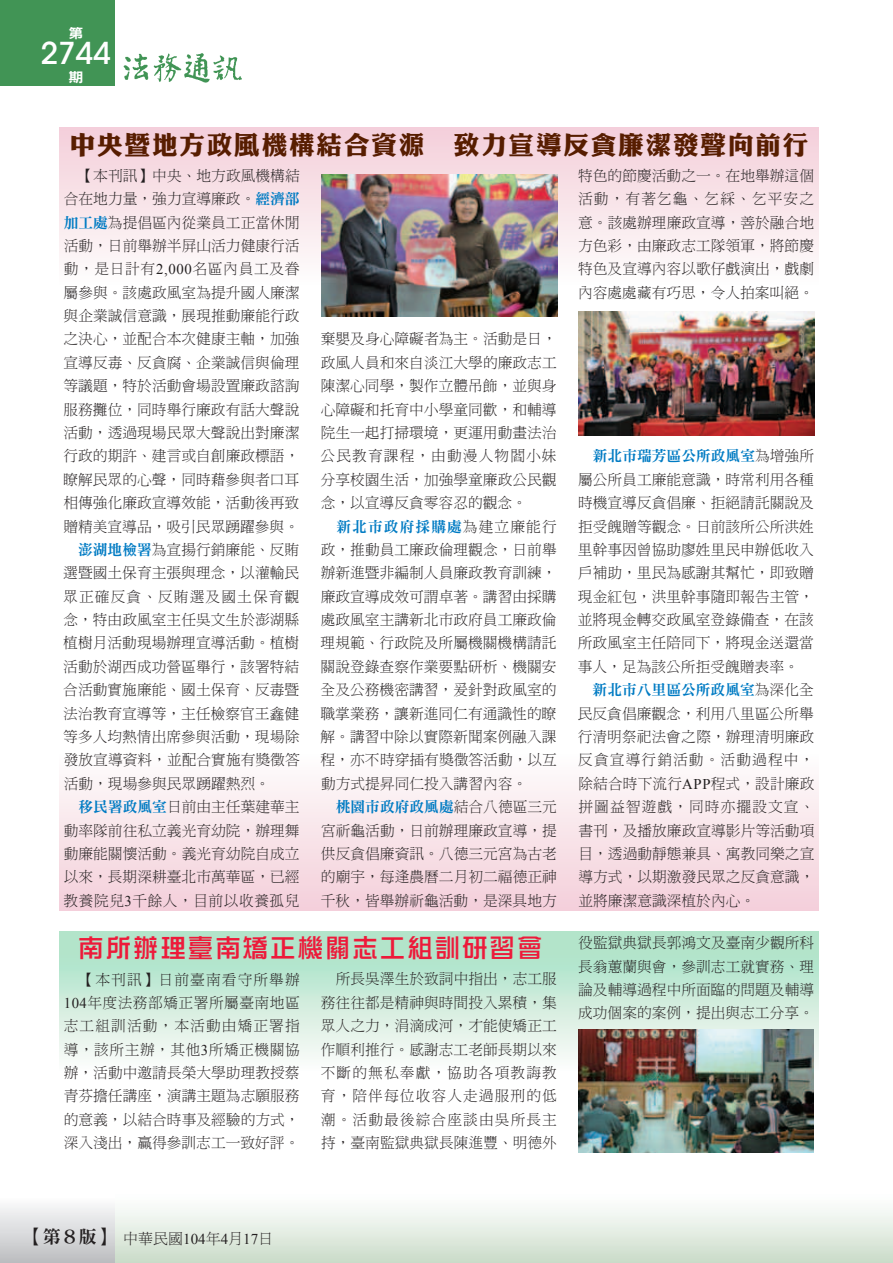
<style>
.page{position:relative;width:893px;height:1263px;background:#fff}
.page>*{position:absolute;margin:0;border:0;box-sizing:border-box;transform-origin:0 0}
.t1{font:500 30px "ITC Avant Garde Std";color:#fff}
.t2{font:25.5px "DF Li King Hei Std W8";letter-spacing:.075em;color:#571d00}
.t3{font:25.5px "DF Zong Yi Std W5";letter-spacing:.075em;color:#ed1a3a}
.t4{font:18px "DF Ming Std W9";color:#231f20}
.t5{font:15px "DF Ming Std W3";color:#231f20}
.t6{font:14.85px/23.4px "DF Ming Std W3";color:#231f20;text-align:justify}
.t7{font:14.85px "DF Ming Std W9";color:#007bc3}
.t8{font:14.85px "DF Ming Std W3";letter-spacing:.045em;color:#231f20}
.t9{font:14.85px "DF Ming Std W3";letter-spacing:.035em;color:#231f20}
.t10{font:14.85px "DF Ming Std W3";letter-spacing:.075em;color:#231f20}
.t11{font:14.85px "DF Ming Std W9";letter-spacing:.075em;color:#007bc3}
.t12{font:13.5px "DF Hei Std W9";color:#fff;scale:1.11 1}
.s1{font-family:"DF Ming Std W9";color:#007bc3}
.s2{font-family:"Times New Roman"}
.s3{font-family:"DF Ming Std W3";color:#231f20}
</style>
<div class="page">
<div style="left:0;top:1191px;width:893px;height:72px;background:linear-gradient(to bottom,#fff,#ccddca)"></div>
<div style="left:0;top:0;width:115px;height:85px;background:#419455"></div>
<img style="left:123px;top:53px;width:26px;height:27px">
<img style="left:153px;top:53px;width:28px;height:29px">
<img style="left:213px;top:55px;width:29px;height:25px">
<img style="left:181px;top:53px;width:29px;height:30px">
<div style="left:0;top:1191px;width:115px;height:72px;background:linear-gradient(to bottom,#fff,#bdbec1)"></div>
<div style="left:60px;top:931px;width:759px;height:158px;background:linear-gradient(to bottom,#a6dfc2,#fff)"></div>
<div style="left:60px;top:128px;width:759px;height:157px;background:linear-gradient(to bottom,#f4ced9,#fefdfc)"></div>
<div style="left:60px;top:753px;width:759px;height:157px;background:linear-gradient(to bottom,#fefdfd,#f4cfda)"></div>
<img style="left:578px;top:1029px;width:235px;height:123px">
<img style="left:321px;top:174px;width:236px;height:143px">
<img style="left:578px;top:311px;width:236px;height:125px">
<p class="t12" style="left:68px;top:26px;width:15px">第</p>
<h1 class="t1" style="left:40px;top:35px;width:72px">2744</h1>
<p class="t12" style="left:68px;top:69px;width:15px">期</p>
<h2 class="t2" style="left:70px;top:131px;width:740px">中央暨地方政風機構結合資源　致力宣導反貪廉潔發聲向前行</h2>
<p class="t6" style="left:79px;top:163px;width:223px">【本刊訊】中央、地方政風機構結</p>
<p class="t6" style="left:64px;top:187px;width:237px">合在地力量，強力宣導廉政。<span class="s1">經濟部</span></p>
<p class="t6" style="left:64px;top:210px;width:237px"><span class="s1">加工處</span>為提倡區內從業員工正當休閒</p>
<p class="t6" style="left:64px;top:234px;width:237px">活動，日前舉辦半屏山活力健康行活</p>
<p class="t8" style="left:64px;top:261px;width:237px">動，是日計有<span class="s2">2,000</span>名區內員工及眷</p>
<p class="t6" style="left:64px;top:280px;width:237px">屬參與。該處政風室為提升國人廉潔</p>
<p class="t6" style="left:64px;top:304px;width:237px">與企業誠信意識，展現推動廉能行政</p>
<p class="t6" style="left:64px;top:327px;width:237px">之決心，並配合本次健康主軸，加強</p>
<p class="t6" style="left:64px;top:351px;width:237px">宣導反毒、反貪腐、企業誠信與倫理</p>
<p class="t6" style="left:64px;top:374px;width:237px">等議題，特於活動會場設置廉政諮詢</p>
<p class="t6" style="left:63px;top:397px;width:237px">服務攤位，同時舉行廉政有話大聲說</p>
<p class="t6" style="left:63px;top:421px;width:237px">活動，透過現場民眾大聲說出對廉潔</p>
<p class="t6" style="left:63px;top:444px;width:237px">行政的期許、建言或自創廉政標語，</p>
<p class="t6" style="left:63px;top:467px;width:237px">瞭解民眾的心聲，同時藉參與者口耳</p>
<p class="t6" style="left:63px;top:491px;width:237px">相傳強化廉政宣導效能，活動後再致</p>
<p class="t6" style="left:63px;top:514px;width:237px">贈精美宣導品，吸引民眾踴躍參與。</p>
<p class="t6" style="left:78px;top:538px;width:223px"><span class="s1">澎湖地檢署</span>為宣揚行銷廉能、反賄</p>
<p class="t6" style="left:63px;top:561px;width:237px">選暨國土保育主張與理念，以灌輸民</p>
<p class="t10" style="left:63px;top:588px;width:238px">眾正確反貪、反賄選及國土保育觀</p>
<p class="t6" style="left:63px;top:608px;width:237px">念，特由政風室主任吳文生於澎湖縣</p>
<p class="t6" style="left:63px;top:631px;width:237px">植樹月活動現場辦理宣導活動。植樹</p>
<p class="t6" style="left:63px;top:654px;width:237px">活動於湖西成功營區舉行，該署特結</p>
<p class="t6" style="left:63px;top:678px;width:237px">合活動實施廉能、國土保育、反毒暨</p>
<p class="t6" style="left:63px;top:701px;width:237px">法治教育宣導等，主任檢察官王鑫健</p>
<p class="t6" style="left:63px;top:725px;width:238px">等多人均熱情出席參與活動，現場除</p>
<p class="t6" style="left:64px;top:748px;width:237px">發放宣導資料，並配合實施有獎徵答</p>
<p class="t6" style="left:64px;top:772px;width:208px">活動，現場參與民眾踴躍熱烈。</p>
<p class="t6" style="left:78px;top:795px;width:223px"><span class="s1">移民署政風室</span>日前由主任葉建華主</p>
<p class="t6" style="left:64px;top:818px;width:237px">動率隊前往私立義光育幼院，辦理舞</p>
<p class="t6" style="left:64px;top:842px;width:237px">動廉能關懷活動。義光育幼院自成立</p>
<p class="t6" style="left:64px;top:865px;width:237px">以來，長期深耕臺北市萬華區，已經</p>
<p class="t9" style="left:64px;top:892px;width:237px">教養院兒<span class="s2">3</span>千餘人，目前以收養孤兒</p>
<p class="t6" style="left:578px;top:163px;width:238px">特色的節慶活動之一。在地舉辦這個活動，有著乞龜、乞綵、乞平安之意。該處辦理廉政宣導，善於融合地方色彩，由廉政志工隊領軍，將節慶特色及宣導內容以歌仔戲演出，戲劇內容處處藏有巧思，令人拍案叫絕。</p>
<p class="t6" style="left:321px;top:327px;width:238px">棄嬰及身心障礙者為主。活動是日，政風人員和來自淡江大學的廉政志工陳潔心同學，製作立體吊飾，並與身心障礙和托育中小學童同歡，和輔導院生一起打掃環境，更運用動畫法治公民教育課程，由動漫人物閻小妹分享校園生活，加強學童廉政公民觀念，以宣導反貪零容忍的觀念。</p>
<p class="t11" style="left:336px;top:518px;width:222px">新北市政府採購處<span class="s3">為建立廉能行</span></p>
<p class="t6" style="left:320px;top:538px;width:238px">政，推動員工廉政倫理觀念，日前舉辦新進暨非編制人員廉政教育訓練，廉政宣導成效可謂卓著。講習由採購處政風室主講新北市政府員工廉政倫理規範、行政院及所屬機關機構請託關說登錄查察作業要點研析、機關安全及公務機密講習，爰針對政風室的職掌業務，讓新進同仁有通識性的瞭解。講習中除以實際新聞案例融入課程，亦不時穿插有獎徵答活動，以互動方式提昇同仁投入講習內容。</p>
<p class="t7" style="left:336px;top:799px;width:223px">桃園市政府政風處<span class="s3">結合八德區三元</span></p>
<p class="t6" style="left:321px;top:818px;width:238px">宮祈龜活動，日前辦理廉政宣導，提供反貪倡廉資訊。八德三元宮為古老的廟宇，每逢農曆二月初二福德正神千秋，皆舉辦祈龜活動，是深具地方</p>
<p class="t7" style="left:593px;top:448px;width:223px">新北市瑞芳區公所政風室<span class="s3">為增強所</span></p>
<p class="t6" style="left:578px;top:467px;width:238px">屬公所員工廉能意識，時常利用各種時機宣導反貪倡廉、拒絕請託關說及拒受餽贈等觀念。日前該所公所洪姓里幹事因曾協助廖姓里民申辦低收入戶補助，里民為感謝其幫忙，即致贈現金紅包，洪里幹事隨即報告主管，並將現金轉交政風室登錄備查，在該所政風室主任陪同下，將現金送還當事人，足為該公所拒受餽贈表率。</p>
<p class="t7" style="left:593px;top:682px;width:223px">新北市八里區公所政風室<span class="s3">為深化全</span></p>
<p class="t6" style="left:578px;top:701px;width:238px">民反貪倡廉觀念，利用八里區公所舉行清明祭祀法會之際，辦理清明廉政反貪宣導行銷活動。活動過程中，除結合時下流行<span class="s2">APP</span>程式，設計廉政拼圖益智遊戲，同時亦擺設文宣、書刊，及播放廉政宣導影片等活動項目，透過動靜態兼具、寓教同樂之宣導方式，以期激發民眾之反貪意識，並將廉潔意識深植於內心。</p>
<h2 class="t3" style="left:78px;top:934px;width:466px">南所辦理臺南矯正機關志工組訓研習會</h2>
<p class="t6" style="left:64px;top:967px;width:238px;text-indent:16px">【本刊訊】日前臺南看守所舉辦<span class="s2">104</span>年度法務部矯正署所屬臺南地區志工組訓活動，本活動由矯正署指導，該所主辦，其他<span class="s2">3</span>所矯正機關協辦，活動中邀請長榮大學助理教授蔡青芬擔任講座，演講主題為志願服務的意義，以結合時事及經驗的方式，深入淺出，贏得參訓志工一致好評。</p>
<p class="t6" style="left:321px;top:967px;width:238px;text-indent:15px">所長吳澤生於致詞中指出，志工服務往往都是精神與時間投入累積，集眾人之力，涓滴成河，才能使矯正工作順利推行。感謝志工老師長期以來不斷的無私奉獻，協助各項教誨教育，陪伴每位收容人走過服刑的低潮。活動最後綜合座談由吳所長主持，臺南監獄典獄長陳進豐、明德外</p>
<p class="t6" style="left:578px;top:931px;width:238px">役監獄典獄長郭鴻文及臺南少觀所科長翁蕙蘭與會，參訓志工就實務、理論及輔導過程中所面臨的問題及輔導成功個案的案例，提出與志工分享。</p>
<p class="t4" style="left:25px;top:1227px;width:91px">【第８版】</p>
<p class="t5" style="left:123px;top:1230px;width:151px">中華民國<span class="s2">104</span>年<span class="s2">4</span>月<span class="s2">17</span>日</p>
</div>
